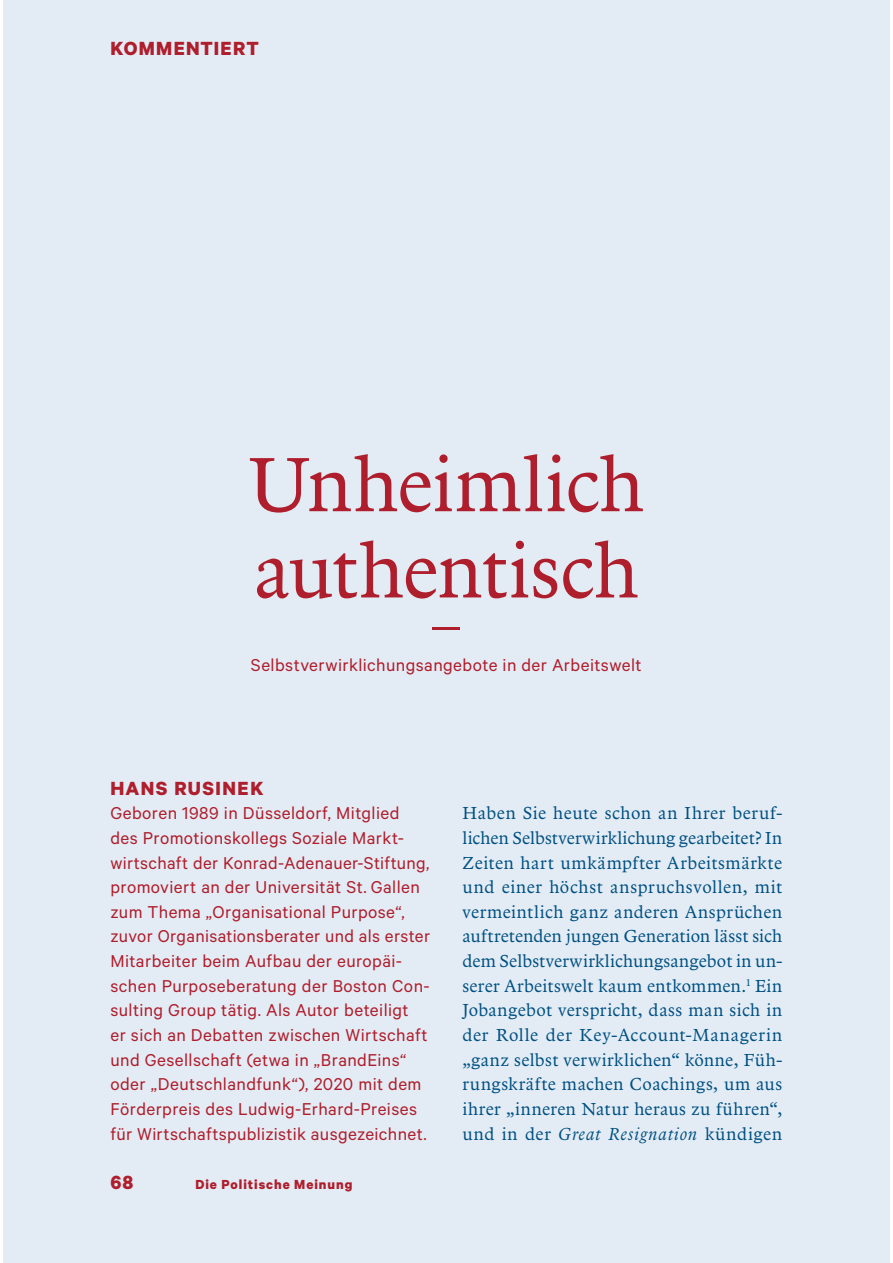
<style>
.page{position:relative;width:893px;height:1263px;background:#fff}
.page>*{position:absolute;margin:0;border:0;box-sizing:border-box;transform-origin:0 0}
.t1{font:79.65px/86.2px "Arbesco DT";letter-spacing:-.005em;color:#af1e2c}
.t2{font:700 21.45px "Calibre";letter-spacing:.06em;color:#af1e2c}
.t3{font:19.35px/24.6px "Calibre";letter-spacing:.02em;color:#af1e2c}
.t4{font:18px/24.6px "Arbesco DT";letter-spacing:.03em;color:#005081;text-align:justify}
.t5{font:700 14.85px "Calibre";letter-spacing:.065em;color:#af1e2c}
.s1{font-style:italic}
</style>
<div class="page">
<div style="left:3px;top:0;width:887px;height:1263px;background:#e3ecf5"></div>
<hr style="left:432px;top:627px;width:28px;height:2px;background:#af1e2c">
<p class="t2" style="left:110px;top:35px;width:150px">KOMMENTIERT</p>
<h1 class="t1" style="left:248px;top:447px;width:397px">Unheimlich authentisch</h1>
<p class="t3" style="left:251px;top:654px;width:392px">Selbstverwirklichungsangebote in der Arbeitswelt</p>
<p class="t2" style="left:110px;top:775px;width:154px">HANS RUSINEK</p>
<p class="t3" style="left:110px;top:802px;width:321px">Geboren 1989 in Düsseldorf, Mitglied des Promotionskollegs Soziale Markt&shy;wirtschaft der Konrad-Adenauer-Stiftung, promoviert an der Universität St. Gallen zum Thema „Organisational Purpose“, zuvor Organisationsberater und als erster Mitarbeiter beim Aufbau der euro päi&shy;schen Purposeberatung der Boston Con&shy;sulting Group tätig. Als Autor beteiligt<br>er sich an Debatten zwischen Wirtschaft und Gesellschaft (etwa in „BrandEins“ oder „Deutschlandfunk“), 2020 mit dem Förderpreis des Ludwig-Erhard-Preises für Wirtschaftspublizistik ausgezeichnet.</p>
<p class="t4" style="left:462px;top:802px;width:321px">Haben Sie heute schon an Ihrer beruf&shy;lichen Selbstverwirklichung gearbeitet? In Zeiten hart umkämpfter Arbeitsmärkte und einer höchst anspruchsvollen, mit vermeintlich ganz anderen Ansprüchen auftretenden jungen Generation lässt sich dem Selbstverwirklichungsangebot in un&shy;serer Arbeitswelt kaum entkommen.<sup>1</sup> Ein Jobangebot verspricht, dass man sich in der Rolle der Key-Account-Managerin „ganz selbst verwirklichen“ könne, Füh&shy;rungskräfte machen Coachings, um aus ihrer „inneren Natur heraus zu führen“, und in der <span class="s1">Great Resignation</span> kündigen</p>
<p class="t2" style="left:110px;top:1169px;width:24px">68</p>
<p class="t5" style="left:195px;top:1175px;width:158px">Die Politische Meinung</p>
</div>
